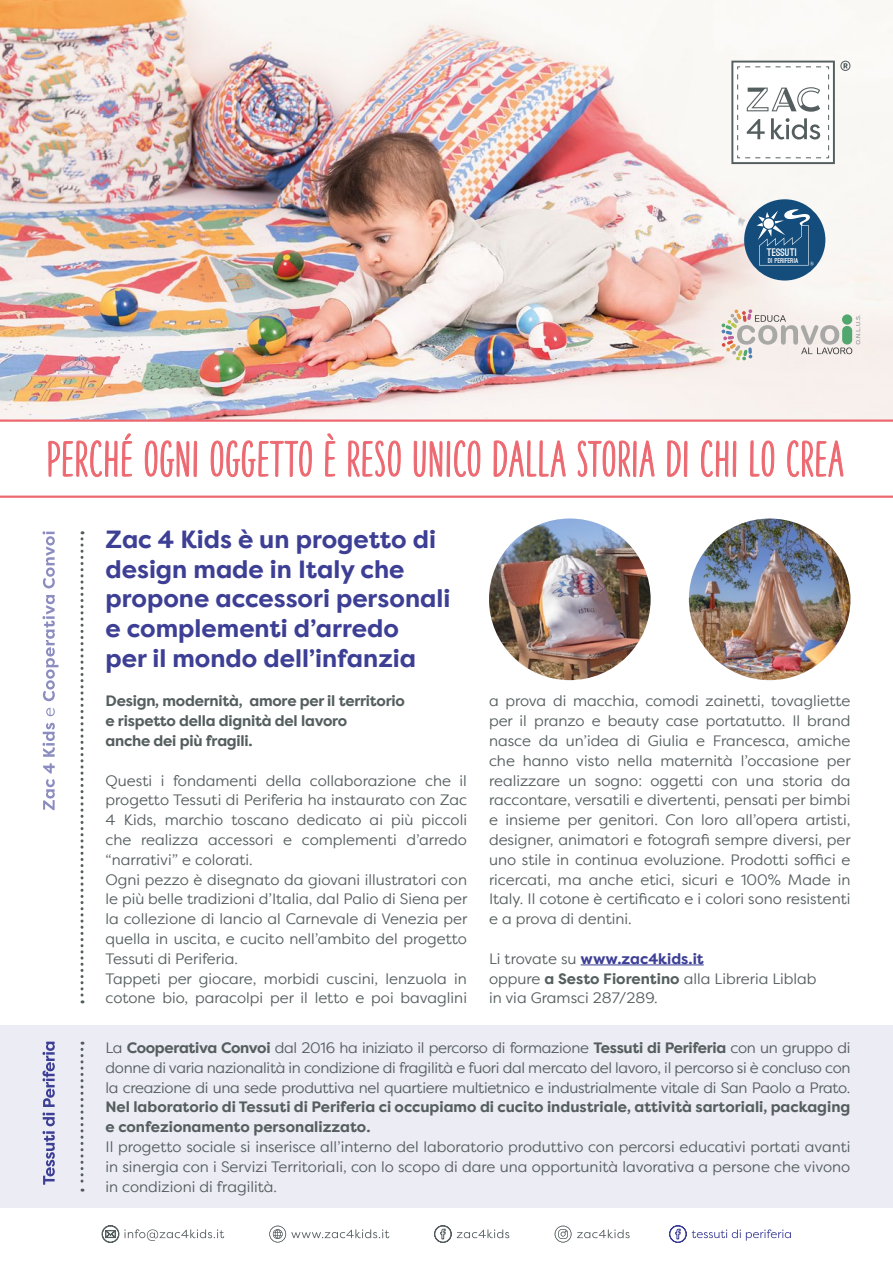
<style>
.page{position:relative;width:893px;height:1263px;background:#fff}
.page>*{position:absolute;margin:0;border:0;box-sizing:border-box;transform-origin:0 0}
.t1{font:700 24.75px "Filson Pro";color:#3d3f95}
.t2{font:15px/19.8px "Filson Pro";color:#555e5f;text-align:justify}
.t3{font:700 15px/19.8px "Filson Pro";color:#555e5f}
.t4{font:700 15px "Filson Pro";color:#3d3f95}
.t5{font:900 10.35px "Ostrich Sans";color:#fff;scale:1.09 1}
.t6{font:900 6.75px "Ostrich Sans";color:#fff;scale:1.09 1}
.s1{font-weight:400;color:#555e5f}
.s2{font-weight:700}
</style>
<div class="page">
<div style="left:0;top:1025px;width:893px;height:183px;background:#ececf4"></div>
<img style="left:0;top:0;width:893px;height:419px">
<hr style="left:581px;top:964px;width:123px;height:1px;background:#3d3f95">
<svg style="left:81px;top:531px;width:3px;height:472px"></svg>
<svg style="left:43px;top:531px;width:15px;height:279px"></svg>
<img style="left:489px;top:518px;width:162px;height:162px;border-radius:81px">
<img style="left:689px;top:518px;width:161px;height:162px;border-radius:81px">
<svg style="left:48px;top:413px;width:795px;height:83px"></svg>
<hr style="left:0;top:419px;width:893px;height:3px;background:#ed6971">
<hr style="left:0;top:496px;width:893px;height:2px;background:#ed6971">
<svg style="left:81px;top:1042px;width:3px;height:149px"></svg>
<svg style="left:43px;top:1042px;width:12px;height:143px"></svg>
<svg style="left:102px;top:1225px;width:528px;height:18px"></svg>
<svg style="left:669px;top:1225px;width:122px;height:18px"></svg>
<svg style="left:731px;top:61px;width:119px;height:103px"></svg>
<svg style="left:721px;top:309px;width:139px;height:52px;background:#ddd9d3"></svg>
<div style="left:744px;top:199px;width:81px;height:81px;background:#144d7c;border-radius:50%"></div>
<svg style="left:757px;top:209px;width:57px;height:57px"></svg>
<p class="t5" style="left:767px;top:248px;width:29px">TESSUTI</p>
<p class="t6" style="left:768px;top:258px;width:29px">DI PERIFERIA</p>
<p class="t1" style="left:106px;top:524px;width:332px">Zac 4 Kids è un progetto di</p>
<p class="t1" style="left:106px;top:553px;width:300px">design made in Italy che</p>
<p class="t1" style="left:106px;top:583px;width:346px">propone accessori personali</p>
<p class="t1" style="left:106px;top:613px;width:295px">e complementi d’arredo</p>
<p class="t1" style="left:106px;top:642px;width:312px">per il mondo dell’infanzia</p>
<p class="t3" style="left:106px;top:691px;width:301px">Design, modernità, amore per il territorio</p>
<p class="t3" style="left:106px;top:711px;width:243px">e rispetto della dignità del lavoro</p>
<p class="t3" style="left:106px;top:731px;width:149px">anche dei più fragili.</p>
<p class="t2" style="left:106px;top:770px;width:363px">Questi i fondamenti della collaborazione che il progetto Tessuti di Periferia ha instaurato con Zac 4 Kids, marchio toscano dedicato ai più piccoli che realizza accessori e complementi d’arredo “narrativi” e colorati.</p>
<p class="t2" style="left:106px;top:869px;width:363px">Ogni pezzo è disegnato da giovani illustratori con le più belle tradizioni d’Italia, dal Palio di Siena per la collezione di lancio al Carnevale di Venezia per quella in uscita, e cucito nell’ambito del progetto Tessuti di Periferia.</p>
<p class="t2" style="left:106px;top:968px;width:363px">Tappeti per giocare, morbidi cuscini, lenzuola in cotone bio, paracolpi per il letto e poi bavaglini</p>
<p class="t2" style="left:489px;top:691px;width:363px">a prova di macchia, comodi zainetti, tovagliette per il pranzo e beauty case portatutto. Il brand nasce da un’idea di Giulia e Francesca, amiche che hanno visto nella maternità l’occasione per realizzare un sogno: oggetti con una storia da raccontare, versatili e divertenti, pensati per bimbi e insieme per genitori. Con loro all’opera artisti, designer, animatori e fotografi sempre diversi, per uno stile in continua evoluzione. Prodotti soffici e ricercati, ma anche etici, sicuri e 100% Made in Italy. Il cotone è certificato e i colori sono resistenti e a prova di dentini.</p>
<p class="t4" style="left:489px;top:949px;width:216px"><span class="s1">Li trovate su</span> www.zac4kids.it</p>
<p class="t2" style="left:489px;top:968px;width:329px">oppure <span class="s2">a Sesto Fiorentino</span> alla Libreria Liblab</p>
<p class="t2" style="left:489px;top:988px;width:170px">in via Gramsci 287/289.</p>
<p class="t2" style="left:106px;top:1037px;width:746px">La <span class="s2">Cooperativa Convoi</span> dal 2016 ha iniziato il percorso di formazione <span class="s2">Tessuti di Periferia</span> con un gruppo di donne di varia nazionalità in condizione di fragilità e fuori dal mercato del lavoro, il percorso si è concluso con la creazione di una sede produttiva nel quartiere multietnico e industrialmente vitale di San Paolo a Prato.</p>
<p class="t3" style="left:106px;top:1097px;width:746px">Nel laboratorio di Tessuti di Periferia ci occupiamo di cucito industriale, attività sartoriali, packaging e confezionamento personalizzato.</p>
<p class="t2" style="left:106px;top:1136px;width:746px">Il progetto sociale si inserisce all’interno del laboratorio produttivo con percorsi educativi portati avanti in sinergia con i Servizi Territoriali, con lo scopo di dare una opportunità lavorativa a persone che vivono in condizioni di fragilità.</p>
</div>
